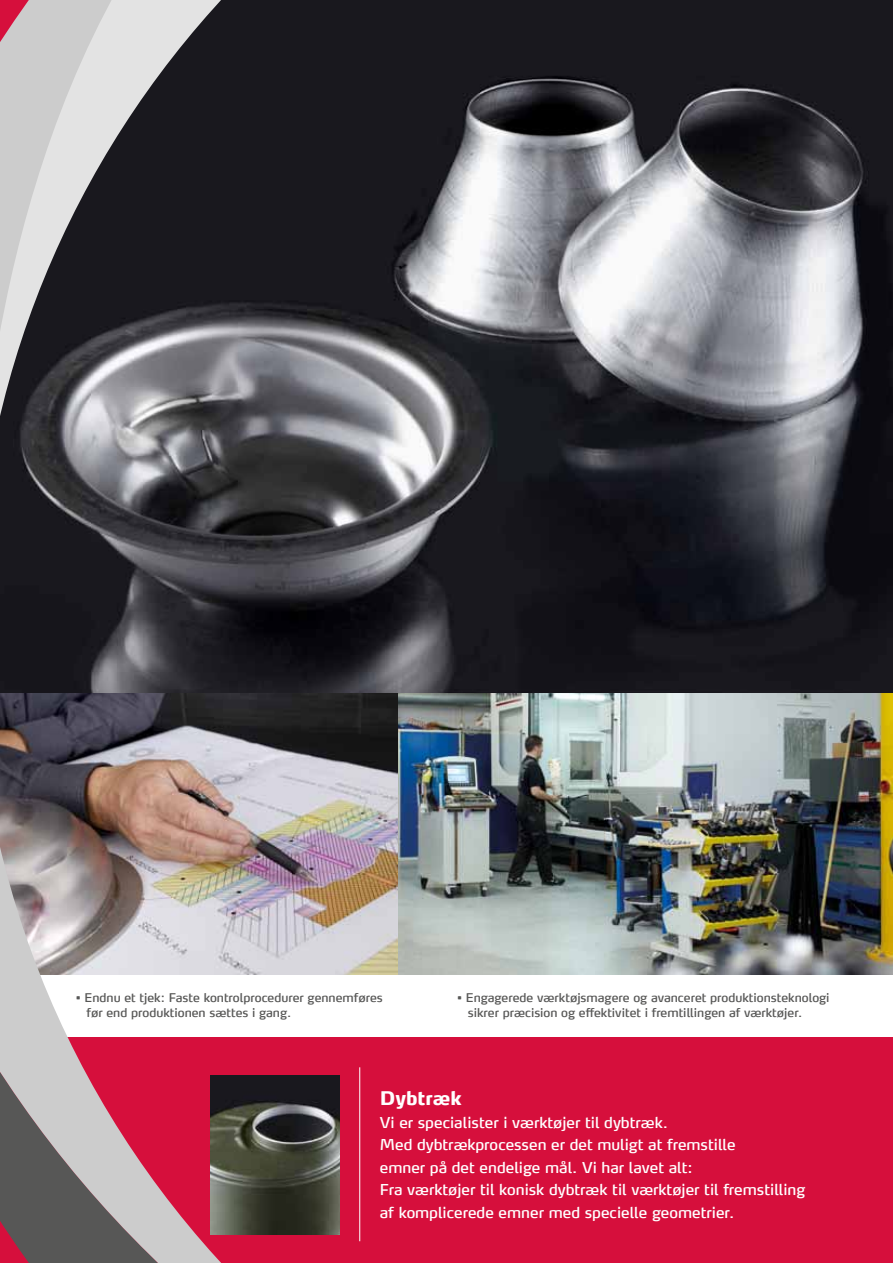
<style>
.page{position:relative;width:893px;height:1263px;background:#fff}
.page>*{position:absolute;margin:0;border:0;box-sizing:border-box;transform-origin:0 0}
.t1{font:800 18.75px "Max";color:#fff}
.t2{font:15px/22.5px "Max";color:#fff}
.t3{font:12px/15px "Max";color:#575756}
</style>
<div class="page">
<img style="left:0;top:0;width:893px;height:1263px">
<p class="t3" style="left:87px;top:990px;width:298px;text-indent:-11px">• Endnu et tjek: Faste kontrolprocedurer gennemføres før end produktionen sættes i gang.</p>
<p class="t3" style="left:468px;top:990px;width:363px;text-indent:-11px">• Engagerede værktøjsmagere og avanceret produktionsteknologi sikrer præcision og effektivitet i fremtillingen af værktøjer.</p>
<p class="t1" style="left:380px;top:1087px;width:83px">Dybtræk</p>
<p class="t2" style="left:380px;top:1111px;width:427px">Vi er specialister i værktøjer til dybtræk.<br>Med dybtrækprocessen er det muligt at fremstille<br>emner på det endelige mål. Vi har lavet alt:<br>Fra værktøjer til konisk dybtræk til værktøjer til fremstilling af komplicerede emner med specielle geometrier.</p>
</div>
